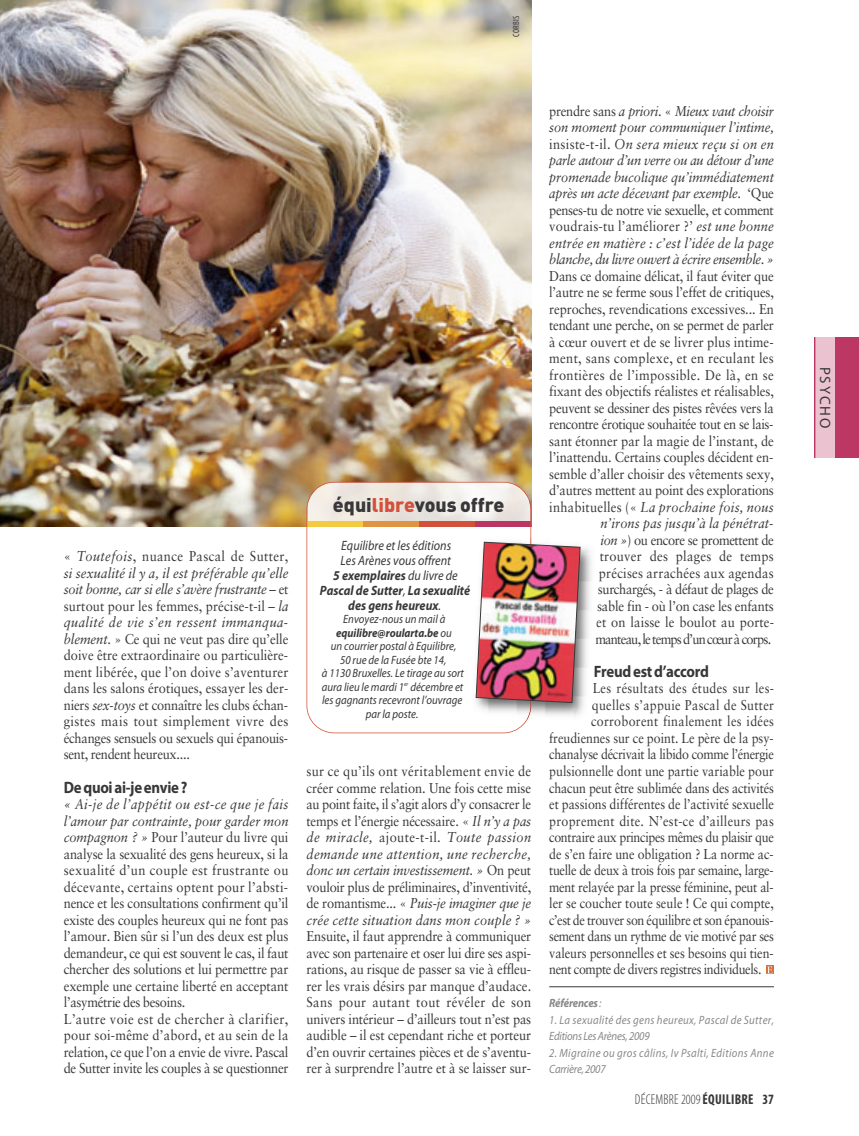
<style>
.page{position:relative;width:859px;height:1136px;background:#fff}
.page>*{position:absolute;margin:0;border:0;box-sizing:border-box;transform-origin:0 0}
.t1{font:900 19.5px "DIN";color:#38383a}
.t2{font:700 16.5px "Myriad Pro";letter-spacing:-.02em;color:#393839;scale:.9 1}
.t3{font:15px "Myriad Pro";letter-spacing:.12em;color:#38383a}
.t4{font:14.25px/16.5px "Sabon";letter-spacing:-.01em;color:#393839;text-align:justify;scale:.9 1}
.t5{font:14.25px "Sabon";letter-spacing:-.01em;color:#393839;scale:.87 1}
.t6{font:italic 14.25px/16.5px "Sabon";letter-spacing:-.025em;color:#393839;text-align:justify;scale:.9 1}
.t7{font:14.25px "Sabon";letter-spacing:.025em;color:#393839;scale:.87 1}
.t8{font:300 condensed 14.25px "Myriad Pro";letter-spacing:.02em;color:#393839;scale:.95 1}
.t9{font:italic 13.5px/15px "Myriad Pro";color:#393839;text-align:center;scale:.9 1}
.t10{font:italic 12px/13.5px "Myriad Pro";color:#393839;text-align:center;scale:.9 1}
.t11{font:italic 12px/16.5px "Myriad Pro";letter-spacing:.03em;color:#888;scale:.9 1}
.t12{font:italic 700 12px "Myriad Pro";letter-spacing:-.02em;color:#888;scale:.9 1}
.t13{font:condensed 9px "Myriad Pro";letter-spacing:.02em;color:#393839}
.s1{font-style:italic}
.s2{color:#d2513b}
.s3{font-weight:700}
.s4{font-style:normal}
.s5{font-weight:400}
</style>
<div class="page">
<hr style="left:549px;top:986px;width:225px;height:1px;background:#393839">
<div style="left:766px;top:965px;width:8px;height:8px;background:#d57340"></div>
<svg style="left:767px;top:966px;width:6px;height:7px"></svg>
<div style="left:815px;top:337px;width:44px;height:120px;background:#bc3763"></div>
<div style="left:815px;top:337px;width:19px;height:120px;background:#ebc3d0"></div>
<hr style="left:814px;top:337px;width:1px;height:120px;background:#bc3763">
<img style="left:0;top:0;width:531px;height:526px">
<img style="left:307px;top:482px;width:224px;height:39px">
<div style="left:307px;top:521px;width:56px;height:5px;background:#f3cb40"></div>
<div style="left:363px;top:521px;width:56px;height:5px;background:#e1943f"></div>
<div style="left:419px;top:521px;width:56px;height:5px;background:#d2513b"></div>
<div style="left:475px;top:521px;width:56px;height:5px;background:#bb3763"></div>
<div style="left:306px;top:482px;width:225px;height:251px;border:2px solid #d2513b;border-radius:28px"></div>
<img style="left:527px;top:537px;width:64px;height:183px">
<img style="left:475px;top:535px;width:55px;height:184px">
<img style="left:527px;top:537px;width:4px;height:182px">
<img style="left:476px;top:541px;width:104px;height:162px">
<p class="t13" style="left:511px;top:36px;width:22px;rotate:-90deg">CORBIS</p>
<p class="t4" style="left:64px;top:549px;width:251px">« <span class="s1">Toutefois</span>, nuance Pascal de Sutter, <span class="s1">si sexualité il y a, il est préférable qu’elle soit bonne, car si elle s’avère frustrante</span> – et surtout pour les femmes, précise-t-il – <span class="s1">la qualité de vie s’en ressent immanqua - blement</span>. » Ce qui ne veut pas dire qu’elle doive être extraordinaire ou particulière&shy;ment libérée, que l’on doive s’aventurer dans les salons érotiques, essayer les der&shy;niers <span class="s1">sex-toys</span> et connaître les clubs échan&shy;gistes mais tout simplement vivre des échanges sensuels ou sexuels qui épanouis&shy;sent, rendent heureux....</p>
<p class="t2" style="left:64px;top:777px;width:139px">De quoi ai-je envie ?</p>
<p class="t4" style="left:64px;top:797px;width:251px;text-align:left"><span class="s1">« Ai-je de l’appétit ou est-ce que je fais l’amour par contrainte, pour garder mon compagnon ? »</span> Pour l’auteur du livre qui analyse la sexualité des gens heureux, si la sexualité d’un couple est frustrante ou décevante, certains optent pour l’absti&shy;nence et les consultations confirment qu’il existe des couples heureux qui ne font pas l’amour. Bien sûr si l’un des deux est plus demandeur, ce qui est souvent le cas, il faut chercher des solutions et lui permettre par exemple une certaine liberté en acceptant l’asymétrie des besoins.<br>L’autre voie est de chercher à clarifier, pour soi-même d’abord, et au sein de la relation, ce que l’on a envie de vivre. Pascal de Sutter invite les couples à se questionner</p>
<h1 class="t1" style="left:333px;top:498px;width:173px">équi<span class="s2">libre</span>vous offre</h1>
<p class="t9" style="left:320px;top:538px;width:169px">Equilibre et les éditions<br>Les Arènes vous offrent<br><span class="s3">5 exemplaires</span> du livre de<br><span class="s3">Pascal de Sutter</span>, <span class="s3">La sexualité des gens heureux</span>.</p>
<p class="t10" style="left:322px;top:613px;width:159px">Envoyez-nous un mail à <span class="s3">equilibre@roularta.be</span> ou<br>un courrier postal à Equilibre,<br>50 rue de la Fusée bte 14,<br>à 1130 Bruxelles. Le tirage au sort aura lieu le mardi 1<sup>er</sup> décembre et les gagnants recevront l’ouvrage par la poste.</p>
<p class="t4" style="left:306px;top:764px;width:251px">sur ce qu’ils ont véritablement envie de créer comme relation. Une fois cette mise au point faite, il s’agit alors d’y consacrer le temps et l’énergie nécessaire. « <span class="s1">Il n’y a pas de miracle,</span> ajoute-t-il. <span class="s1">Toute passion demande une attention, une recherche, donc un certain investissement. »</span> On peut vouloir plus de préliminaires, d’inventivité, de romantisme... « <span class="s1">Puis-je imaginer que je crée cette situation dans mon couple ? »</span></p>
<p class="t4" style="left:306px;top:929px;width:251px">Ensuite, il faut apprendre à communiquer avec son partenaire et oser lui dire ses aspi&shy;rations, au risque de passer sa vie à effleu&shy;rer les vrais désirs par manque d’audace.<br>Sans pour autant tout révéler de son univers intérieur – d’ailleurs tout n’est pas audible – il est cependant riche et porteur d’en ouvrir certaines pièces et de s’aventu&shy;rer à surprendre l’autre et à se laisser sur-</p>
<p class="t6" style="left:549px;top:104px;width:251px"><span class="s4">prendre sans</span> a priori<span class="s4">. «</span> Mieux vaut choisir son moment pour communiquer l’intime, <span class="s4">insiste-t-il.</span> On sera mieux reçu si on en parle autour d’un verre ou au détour d’une promenade bucolique qu’immédiatement après un acte décevant par exemple. <span class="s4">‘Que penses-tu de notre vie sexuelle, et comment voudrais-tu l’améliorer ?’</span> est une bonne entrée en matière : c’est l’idée de la page blanche, du livre ouvert à écrire ensemble. »</p>
<p class="t4" style="left:549px;top:269px;width:251px;text-align:right">Dans ce domaine délicat, il faut éviter que l’autre ne se ferme sous l’effet de critiques, reproches, revendications excessives... En tendant une perche, on se permet de parler à cœur ouvert et de se livrer plus intime&shy;ment, sans complexe, et en reculant les frontières de l’impossible. De là, en se fixant des objectifs réalistes et réalisables, peuvent se dessiner des pistes rêvées vers la rencontre érotique souhaitée tout en se lais&shy;sant étonner par la magie de l’instant, de l’inattendu. Certains couples décident en&shy;semble d’aller choisir des vêtements sexy, d’autres mettent au point des explorations inhabituelles (« <span class="s1">La prochaine fois, nous n’irons pas jusqu’à la péné trat -<br>ion »</span>) ou encore se promettent de<br>trouver des plages de temps<br>précises arrachées aux agendas surchargés, - à défaut de plages de<br>sable fin - où l’on case les enfants<br>et on laisse le boulot au porte&shy;manteau, le temps d’un cœur à corps.</p>
<p class="t2" style="left:594px;top:661px;width:130px">Freud est d’accord</p>
<p class="t7" style="left:593px;top:682px;width:210px">Les résultats des études sur les-</p>
<p class="t7" style="left:592px;top:699px;width:211px">quel les s’appuie Pascal de Sutter</p>
<p class="t7" style="left:591px;top:715px;width:212px">corroborent finalement les idées</p>
<p class="t5" style="left:549px;top:732px;width:259px">freudiennes sur ce point. Le père de la psy-</p>
<p class="t5" style="left:549px;top:748px;width:260px">chanalyse décrivait la libido comme l’énergie</p>
<p class="t5" style="left:549px;top:765px;width:260px">pulsionnelle dont une partie variable pour</p>
<p class="t5" style="left:549px;top:781px;width:260px">chacun peut être sublimée dans des activités</p>
<p class="t5" style="left:549px;top:798px;width:260px">et passions différentes de l’activité sexuelle</p>
<p class="t7" style="left:549px;top:814px;width:260px">proprement dite. N’est-ce d’ailleurs pas</p>
<p class="t5" style="left:549px;top:831px;width:260px">con traire aux principes mêmes du plaisir que</p>
<p class="t5" style="left:549px;top:847px;width:259px">de s’en faire une obligation ? La norme ac-</p>
<p class="t5" style="left:549px;top:864px;width:259px">tuelle de deux à trois fois par semaine, large-</p>
<p class="t5" style="left:549px;top:880px;width:259px">ment relayée par la presse féminine, peut al-</p>
<p class="t5" style="left:549px;top:897px;width:260px">ler se coucher toute seule ! Ce qui compte,</p>
<p class="t5" style="left:549px;top:913px;width:259px">c’est de trouver son équilibre et son épanouis-</p>
<p class="t5" style="left:549px;top:930px;width:260px">sement dans un rythme de vie motivé par ses</p>
<p class="t5" style="left:549px;top:946px;width:259px">valeurs personnelles et ses besoins qui tien-</p>
<p class="t5" style="left:549px;top:963px;width:246px">nent compte de divers registres individuels.</p>
<p class="t12" style="left:549px;top:998px;width:60px">Références <span class="s5">:</span></p>
<p class="t11" style="left:549px;top:1012px;width:251px">1. La sexualité des gens heureux, Pascal de Sutter,<br>Editions Les Arènes, 2009</p>
<p class="t11" style="left:549px;top:1045px;width:251px">2. Migraine ou gros câlins, Iv Psalti, Editions Anne<br>Carrière, 2007</p>
<p class="t8" style="left:635px;top:1090px;width:148px">DÉCEMBRE 2009 <span class="s3">ÉQUILIBRE 37</span></p>
<p class="t3" style="left:834px;top:366px;width:63px;rotate:90deg">PSYCHO</p>
</div>
